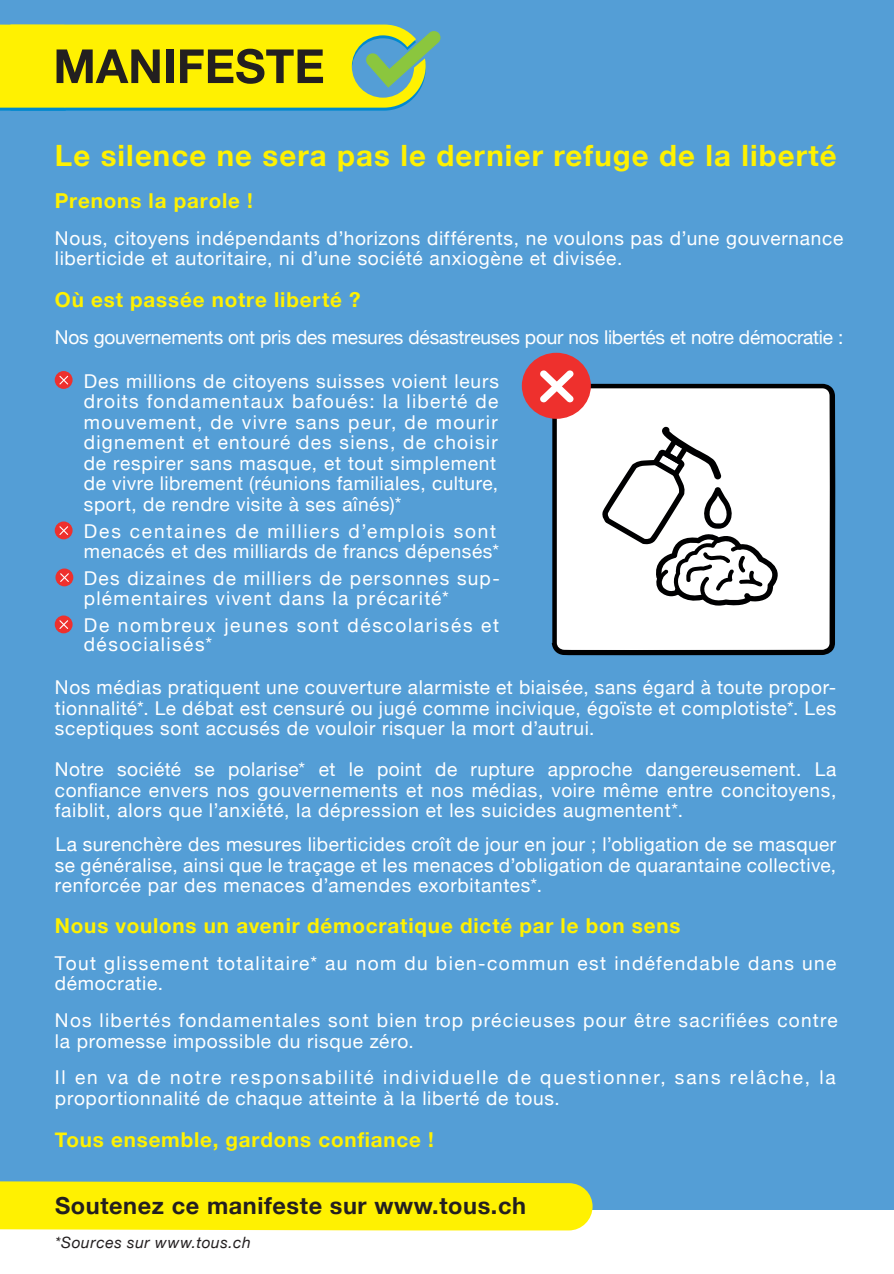
<style>
.page{position:relative;width:894px;height:1274px;background:#fff}
.page>*{position:absolute;margin:0;border:0;box-sizing:border-box;transform-origin:0 0}
.t1{font:700 29.4px "Helvetica Neue";letter-spacing:.04em;color:#fff101}
.t2{font:700 23.55px "Helvetica Neue";letter-spacing:.025em;color:#231f20}
.t3{font:700 20.55px "Helvetica Neue";letter-spacing:.04em;color:#fff101}
.t4{font:19.05px/20.5px "Helvetica Neue";letter-spacing:.04em;color:#fff}
.t5{font:19.05px/20.5px "Helvetica Neue";letter-spacing:.065em;color:#fff}
.t6{font:19.05px/20.5px "Helvetica Neue";letter-spacing:.095em;color:#fff}
.t7{font:19.05px "Helvetica Neue";letter-spacing:-.01em;color:#fff}
.t8{font:19.05px/20.5px "Helvetica Neue";letter-spacing:.075em;color:#fff}
.t9{font:19.05px/19px "Helvetica Neue";letter-spacing:.085em;color:#fff}
.t10{font:italic 15.6px "Helvetica Neue";letter-spacing:.04em;color:#231f20}
</style>
<div class="page">
<div style="left:0;top:0;width:893px;height:1209px;background:#549ed6"></div>
<div style="left:0;top:1181px;width:592px;height:49px;background:#fff101"></div>
<svg style="left:551px;top:384px;width:284px;height:271px;background:#e1e2e3"></svg>
<svg style="left:600px;top:426px;width:178px;height:180px;background:#d5d5d5"></svg>
<div style="left:522px;top:353px;width:69px;height:66px;background:#ee302d;border-radius:50%"></div>
<svg style="left:540px;top:370px;width:34px;height:32px"></svg>
<div style="left:55px;top:521px;width:18px;height:18px;background:#ee302d;border-radius:50%"></div>
<svg style="left:59px;top:526px;width:9px;height:9px"></svg>
<div style="left:55px;top:371px;width:18px;height:18px;background:#ee302d;border-radius:50%"></div>
<svg style="left:59px;top:375px;width:9px;height:9px"></svg>
<div style="left:55px;top:568px;width:18px;height:18px;background:#ee302d;border-radius:50%"></div>
<svg style="left:60px;top:573px;width:9px;height:9px"></svg>
<div style="left:55px;top:615px;width:18px;height:18px;background:#ee302d;border-radius:50%"></div>
<svg style="left:59px;top:620px;width:9px;height:8px"></svg>
<svg style="left:0;top:25px;width:441px;height:86px;background:#c5c922"></svg>
<h1 class="t1" style="left:55px;top:132px;width:783px">Le silence ne sera pas le dernier refuge de la liberté</h1>
<p class="t3" style="left:55px;top:184px;width:199px">Prenons la parole !</p>
<p class="t4" style="left:55px;top:229px;width:789px">Nous, citoyens indépendants d’horizons différents, ne voulons pas d’une gouvernance liberticide et autoritaire, ni d’une société anxiogène et divisée.</p>
<p class="t3" style="left:55px;top:284px;width:307px">Où est passée notre liberté ?</p>
<p class="t7" style="left:55px;top:323px;width:790px">Nos gouvernements ont pris des mesures désastreuses pour nos libertés et notre démocratie :</p>
<p class="t4" style="left:84px;top:371px;width:416px">Des millions de citoyens suisses voient leurs droits fondamentaux bafoués: la liberté de mouvement, de vivre sans peur, de mourir dignement et entouré des siens, de choisir de respirer sans masque, et tout simplement de vivre librement (réunions familiales, culture, sport, de rendre visite à ses aînés)*</p>
<p class="t4" style="left:84px;top:521px;width:417px">Des centaines de milliers d’emplois sont menacés et des milliards de francs dépensés*</p>
<p class="t5" style="left:84px;top:568px;width:417px">Des dizaines de milliers de personnes sup&shy;plémentaires vivent dans la précarité*</p>
<p class="t9" style="left:84px;top:616px;width:416px">De nombreux jeunes sont déscolarisés et désocialisés*</p>
<p class="t4" style="left:55px;top:678px;width:782px;text-align:justify">Nos médias pratiquent une couverture alarmiste et biaisée, sans égard à toute propor&shy;tionnalité*. Le débat est censuré ou jugé comme incivique, égoïste et complotiste*. Les sceptiques sont accusés de vouloir risquer la mort d’autrui.</p>
<p class="t4" style="left:55px;top:760px;width:782px;text-align:justify">Notre société se polarise* et le point de rupture approche dangereusement. La confiance envers nos gouvernements et nos médias, voire même entre concitoyens, faiblit, alors que l’anxiété, la dépression et les suicides augmentent*.</p>
<p class="t4" style="left:55px;top:835px;width:782px;text-align:justify">La surenchère des mesures liberticides croît de jour en jour ; l’obligation de se masquer se généralise, ainsi que le traçage et les menaces d’obligation de quarantaine collective, renforcée par des menaces d’amendes exorbitantes*.</p>
<p class="t3" style="left:55px;top:909px;width:627px">Nous voulons un avenir démocratique dicté par le bon sens</p>
<p class="t8" style="left:55px;top:953px;width:783px">Tout glissement totalitaire* au nom du bien-commun est indéfendable dans une démocratie.</p>
<p class="t5" style="left:55px;top:1010px;width:784px">Nos libertés fondamentales sont bien trop précieuses pour être sacrifiées contre la promesse impossible du risque zéro.</p>
<p class="t6" style="left:55px;top:1068px;width:782px">Il en va de notre responsabilité individuelle de questionner, sans relâche, la proportionnalité de chaque atteinte à la liberté de tous.</p>
<p class="t3" style="left:55px;top:1123px;width:380px">Tous ensemble, gardons confiance !</p>
<p class="t2" style="left:55px;top:1186px;width:472px">Soutenez ce manifeste sur www.tous.ch</p>
<p class="t10" style="left:55px;top:1230px;width:197px">*Sources sur www.tous.ch</p>
</div>
